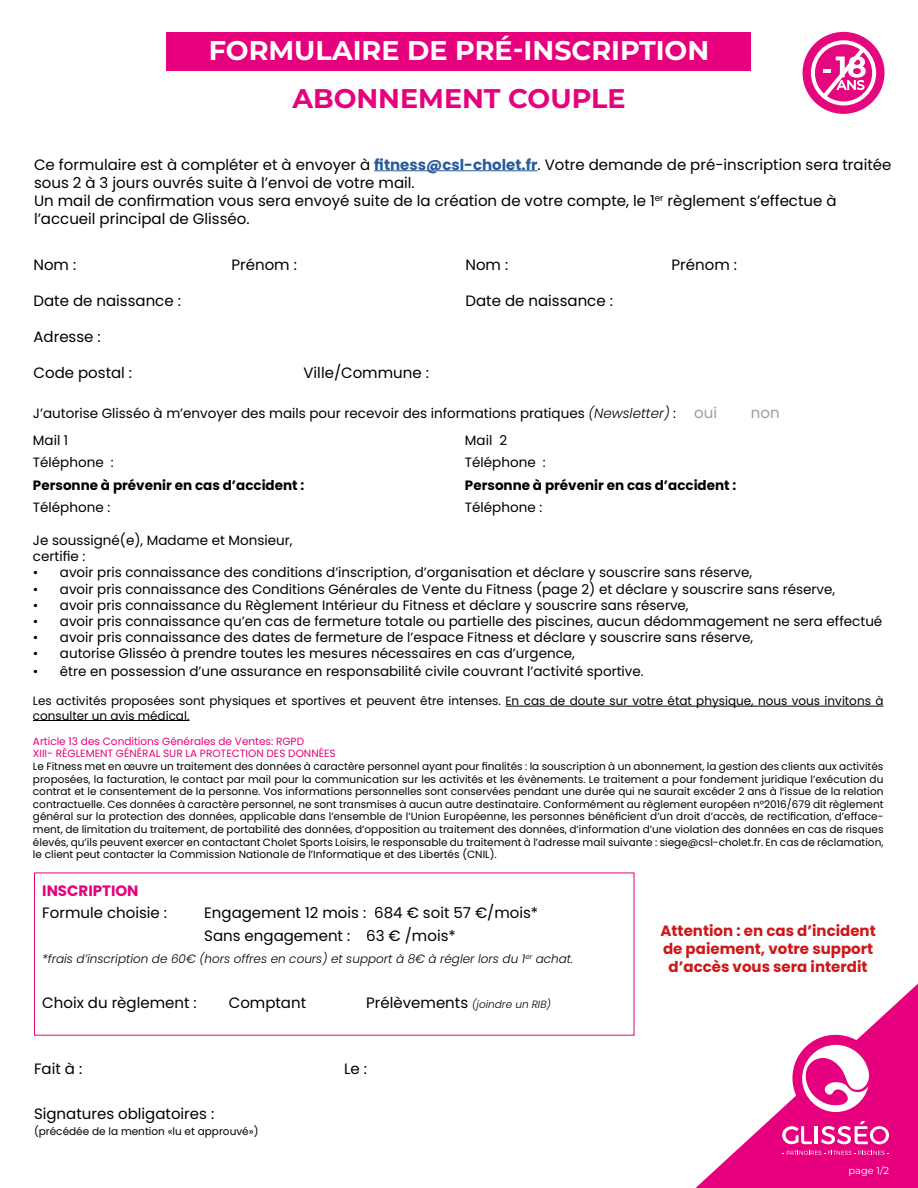
<style>
.page{position:relative;width:918px;height:1188px;background:#fff}
.page>*{position:absolute;margin:0;border:0;box-sizing:border-box;transform-origin:0 0}
.t1{font:700 27px "Montserrat";color:#fff}
.t2{font:700 27px "Montserrat";color:#e6007d}
.t3{font:15px/18px "Poppins";color:#000}
.t4{font:700 15px/18px "Poppins";color:#cd1719;text-align:center}
.t5{font:700 15px "Poppins";color:#e6007d}
.t6{font:15px "Poppins";color:#9d9d9c}
.t7{font:13.5px/16.2px "Poppins";color:#000}
.t8{font:700 13.5px "Poppins";color:#000}
.t9{font:12px/14.4px "Poppins";color:#000}
.t10{font:italic 300 12px "Poppins";color:#000}
.t11{font:10.5px/12.6px "Poppins";color:#000;text-align:justify}
.t12{font:10.5px/12.6px "Poppins";color:#e6007d}
.t13{font:italic 300 10.5px "Poppins";color:#000}
.t14{font:9.9px "Montserrat";color:#fff}
.s1{font-weight:700;color:#275b9b}
.s2{font-weight:300;font-style:italic}
.s3{font-size:15px;color:#9d9d9c}
.s4{font-weight:400;font-style:normal;font-size:15px}
</style>
<div class="page">
<hr style="left:506px;top:706px;width:377px;height:1px;background:#000">
<hr style="left:33px;top:720px;width:157px;height:1px;background:#000">
<div style="left:167px;top:32px;width:584px;height:38px;background:#e6007d"></div>
<div style="left:803px;top:32px;width:82px;height:82px;background:#e5077e;border-radius:50%"></div>
<svg style="left:811px;top:40px;width:65px;height:65px"></svg>
<svg style="left:696px;top:984px;width:222px;height:204px"></svg>
<div style="left:792px;top:1035px;width:87px;height:86px;background:#e6007d;border-radius:50%"></div>
<svg style="left:801px;top:1045px;width:69px;height:67px"></svg>
<hr style="left:815px;top:1126px;width:3px;height:18px;background:#fff">
<svg style="left:821px;top:1121px;width:68px;height:23px"></svg>
<svg style="left:782px;top:1126px;width:30px;height:18px"></svg>
<svg style="left:783px;top:1151px;width:106px;height:4px"></svg>
<hr style="left:374px;top:170px;width:164px;height:1px;background:#275b9b">
<h1 class="t1" style="left:209px;top:31px;width:502px">FORMULAIRE DE PRÉ-INSCRIPTION</h1>
<h1 class="t2" style="left:292px;top:79px;width:335px">ABONNEMENT COUPLE</h1>
<p class="t3" style="left:34px;top:155px;width:859px">Ce formulaire est à compléter et à envoyer à <span class="s1">fitness@csl-cholet.fr</span>. Votre demande de pré-inscription sera traitée sous 2 à 3 jours ouvrés suite à l’envoi de votre mail.<br>Un mail de confirmation vous sera envoyé suite de la création de votre compte, le 1<sup>er</sup> règlement s’effectue à l’accueil principal de Glisséo.</p>
<h2 class="t3" style="left:33px;top:255px;width:44px">Nom :</h2>
<h2 class="t3" style="left:232px;top:255px;width:67px">Prénom :</h2>
<h2 class="t3" style="left:465px;top:255px;width:44px">Nom :</h2>
<h2 class="t3" style="left:672px;top:255px;width:67px">Prénom :</h2>
<h2 class="t3" style="left:33px;top:291px;width:149px">Date de naissance :</h2>
<h2 class="t3" style="left:465px;top:291px;width:149px">Date de naissance :</h2>
<h2 class="t3" style="left:33px;top:327px;width:69px">Adresse :</h2>
<h2 class="t3" style="left:33px;top:363px;width:100px">Code postal :</h2>
<h2 class="t3" style="left:303px;top:363px;width:127px">Ville/Commune :</h2>
<p class="t7" style="left:33px;top:405px;width:686px">J’autorise Glisséo à m’envoyer des mails pour recevoir des informations pratiques <span class="s2">(Newsletter)</span> : <span class="s3">oui</span></p>
<h2 class="t6" style="left:751px;top:404px;width:30px">non</h2>
<p class="t7" style="left:33px;top:432px;width:37px">Mail 1</p>
<p class="t7" style="left:465px;top:432px;width:44px">Mail 2</p>
<p class="t7" style="left:33px;top:454px;width:82px">Téléphone :</p>
<p class="t7" style="left:465px;top:454px;width:82px">Téléphone :</p>
<p class="t8" style="left:33px;top:477px;width:273px">Personne à prévenir en cas d’accident :</p>
<p class="t8" style="left:465px;top:477px;width:273px">Personne à prévenir en cas d’accident :</p>
<p class="t7" style="left:33px;top:499px;width:79px">Téléphone :</p>
<p class="t7" style="left:465px;top:499px;width:79px">Téléphone :</p>
<p class="t7" style="left:33px;top:532px;width:261px">Je soussigné(e), Madame et Monsieur, certifie :</p>
<p class="t7" style="left:33px;top:565px;width:721px">• avoir pris connaissance des conditions d’inscription, d’organisation et déclare y souscrire sans réserve,</p>
<p class="t7" style="left:33px;top:581px;width:804px">• avoir pris connaissance des Conditions Générales de Vente du Fitness (page 2) et déclare y souscrire sans réserve,</p>
<p class="t7" style="left:33px;top:597px;width:657px">• avoir pris connaissance du Règlement Intérieur du Fitness et déclare y souscrire sans réserve,</p>
<p class="t7" style="left:33px;top:613px;width:851px">• avoir pris connaissance qu’en cas de fermeture totale ou partielle des piscines, aucun dédommagement ne sera effectué</p>
<p class="t7" style="left:33px;top:629px;width:722px">• avoir pris connaissance des dates de fermeture de l’espace Fitness et déclare y souscrire sans réserve,</p>
<p class="t7" style="left:33px;top:646px;width:543px">• autorise Glisséo à prendre toutes les mesures nécessaires en cas d’urgence,</p>
<p class="t7" style="left:33px;top:664px;width:612px">• être en possession d’une assurance en responsabilité civile couvrant l’activité sportive.</p>
<p class="t9" style="left:33px;top:694px;width:852px">Les activités proposées sont physiques et sportives et peuvent être intenses. En cas de doute sur votre état physique, nous vous invitons à consulter un avis médical.</p>
<p class="t12" style="left:33px;top:735px;width:304px">Article 13 des Conditions Générales de Ventes: RGPD<br>XIII- RÈGLEMENT GÉNÉRAL SUR LA PROTECTION DES DONNÉES</p>
<p class="t11" style="left:33px;top:760px;width:852px">Le Fitness met en œuvre un traitement des données à caractère personnel ayant pour finalités : la souscription à un abonnement, la gestion des clients aux activités proposées, la facturation, le contact par mail pour la communication sur les activités et les évènements. Le traitement a pour fondement juridique l’exécution du contrat et le consentement de la personne. Vos informations personnelles sont conservées pendant une durée qui ne saurait excéder 2 ans à l’issue de la relation contractuelle. Ces données à caractère personnel, ne sont transmises à aucun autre destinataire. Conformément au règlement européen n°2016/679 dit règlement général sur la protection des données, applicable dans l’ensemble de l’Union Européenne, les personnes bénéficient d’un droit d’accès, de rectification, d’efface&shy;ment, de limitation du traitement, de portabilité des données, d’opposition au traitement des données, d’information d’une violation des données en cas de risques élevés, qu’ils peuvent exercer en contactant Cholet Sports Loisirs, le responsable du traitement à l’adresse mail suivante : siege@csl-cholet.fr. En cas de réclamation, le client peut contacter la Commission Nationale de l’Informatique et des Libertés (CNIL).</p>
<h2 class="t5" style="left:42px;top:882px;width:98px">INSCRIPTION</h2>
<h2 class="t3" style="left:42px;top:904px;width:126px">Formule choisie :</h2>
<h2 class="t3" style="left:204px;top:902px;width:336px;line-height:22.5px">Engagement 12 mois : 684 € soit 57 €/mois*<br>Sans engagement : 63 € /mois*</h2>
<p class="t10" style="left:42px;top:952px;width:533px">*frais d’inscription de 60€ (hors offres en cours) et support à 8€ à régler lors du 1<sup>er</sup> achat.</p>
<h2 class="t3" style="left:42px;top:994px;width:156px">Choix du règlement :</h2>
<h2 class="t3" style="left:229px;top:994px;width:79px">Comptant</h2>
<p class="t13" style="left:366px;top:999px;width:186px"><span class="s4">Prélèvements</span> (joindre un RIB)</p>
<h2 class="t3" style="left:34px;top:1059px;width:50px">Fait à :</h2>
<h2 class="t3" style="left:344px;top:1059px;width:24px">Le :</h2>
<h2 class="t3" style="left:34px;top:1104px;width:182px">Signatures obligatoires :</h2>
<p class="t11" style="left:34px;top:1125px;width:226px">(précédée de la mention «lu et approuvé»)</p>
<h2 class="t4" style="left:661px;top:922px;width:217px">Attention : en cas d’incident de paiement, votre support d’accès vous sera interdit</h2>
<p class="t14" style="left:849px;top:1164px;width:42px">page 1/2</p>
</div>
